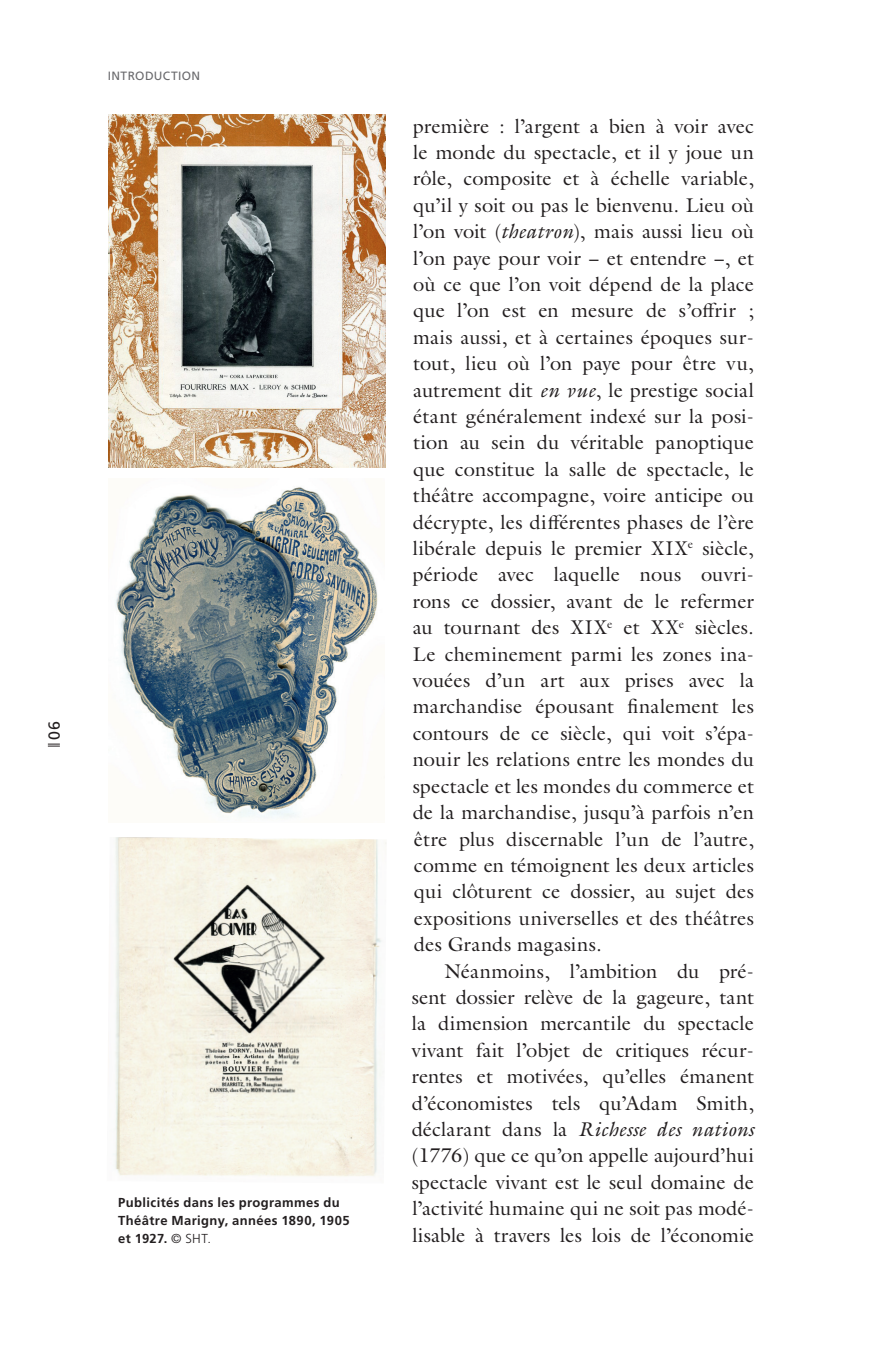
<style>
.page{position:relative;width:879px;height:1361px;background:#fff}
.page>*{position:absolute;margin:0;border:0;box-sizing:border-box;transform-origin:0 0}
.t1{font:20px/26.4px "Galliard Pro";letter-spacing:.005em;color:#231f20;text-align:justify}
.t2{font:16px "Frutiger LT Pro";color:#231f20}
.t3{font:700 13px/18px "Frutiger LT Pro";letter-spacing:.03em;color:#231f20}
.t4{font:12px "Frutiger LT Pro";letter-spacing:.035em;color:#69696c}
.s1{font-weight:300}
.s2{font-style:italic}
</style>
<div class="page">
<svg style="left:48px;top:744px;width:12px;height:3px"></svg>
<img style="left:109px;top:115px;width:276px;height:353px">
<img style="left:115px;top:487px;width:263px;height:331px">
<img style="left:114px;top:837px;width:273px;height:340px">
<p class="t4" style="left:108px;top:68px;width:94px">INTRODUCTION</p>
<p class="t2" style="left:45px;top:740px;width:20px;rotate:-90deg">06</p>
<p class="t3" style="left:118px;top:1193px;width:233px">Publicités dans les programmes du<br>Théâtre Marigny, années 1890, 1905 et 1927. <span class="s1">© SHT.</span></p>
<p class="t1" style="left:413px;top:112px;width:342px">première : l’argent a bien à voir avec le monde du spectacle, et il y joue un rôle, composite et à échelle variable, qu’il y soit ou pas le bienvenu. Lieu où l’on voit (<span class="s2">theatron</span>), mais aussi lieu où l’on paye pour voir</p>
<p class="t1" style="left:413px;top:244px;width:343px;text-indent:194px">et entendre , et où ce que l’on voit dépend de la place que l’on est en mesure de s’offrir ; mais aussi, et à certaines époques sur&shy;tout, lieu où l’on paye pour être vu, autrement dit <span class="s2">en vue</span>, le prestige social étant généralement indexé sur la posi&shy;tion au sein du véritable panoptique que constitue la salle de spectacle, le théâtre accompagne, voire anticipe ou décrypte, les différentes phases de l’ère libérale depuis le premier XIX<sup>e</sup> siècle, période avec laquelle nous ouvri&shy;rons ce dossier, avant de le refermer au tournant des XIX<sup>e</sup> et XX<sup>e</sup> siècles.<br>Le cheminement parmi les zones ina&shy;vouées d’un art aux prises avec la marchandise épousant finalement les contours de ce siècle, qui voit s’épa&shy;nouir les relations entre les mondes du spectacle et les mondes du commerce et de la marchandise, jusqu’à parfois n’en être plus discernable l’un de l’autre, comme en témoignent les deux articles qui clôturent ce dossier, au sujet des expositions universelles et des théâtres des Grands magasins.</p>
<p class="t1" style="left:412px;top:957px;width:344px;text-indent:33px">Néanmoins, l’ambition du pré&shy;sent dossier relève de la gageure, tant la dimension mercantile du spectacle vivant fait l’objet de critiques récur&shy;rentes et motivées, qu’elles émanent d’économistes tels qu’Adam Smith, déclarant dans la <span class="s2">Richesse des nations </span>(1776) que ce qu’on appelle aujourd’hui spectacle vivant est le seul domaine de l’activité humaine qui ne soit pas modé&shy;lisable à travers les lois de l’économie</p>
</div>
